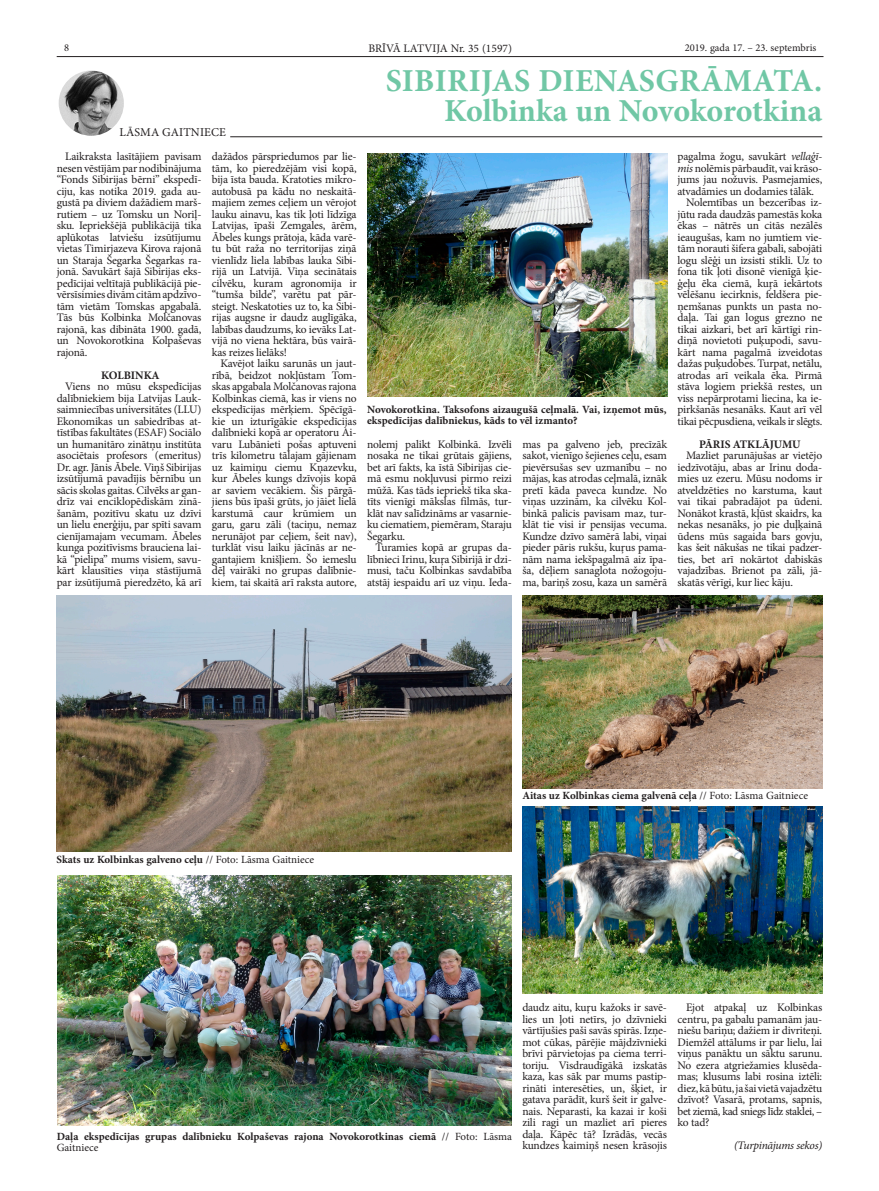
<style>
.page{position:relative;width:879px;height:1191px;background:#fff}
.page>*{position:absolute;margin:0;border:0;box-sizing:border-box;transform-origin:0 0}
.t1{font:700 32px/30px "Minion Pro";letter-spacing:-.005em;color:#70c7a5;text-align:right}
.t2{font:12px "Minion Pro";letter-spacing:.01em;color:#231f20}
.t3{font:11.5px/11.5px "Minion Pro";letter-spacing:-.015em;color:#231f20}
.t4{font:700 11.5px "Minion Pro";letter-spacing:-.015em;color:#231f20}
.t5{font:italic 11.5px "Minion Pro";letter-spacing:-.025em;color:#231f20}
.t6{font:700 11px/10.5px "Minion Pro";color:#231f20}
.t7{font:10.5px "Minion Pro";color:#231f20}
.s1{font-style:italic}
.s2{font-weight:400}
</style>
<div class="page">
<hr style="left:57px;top:56px;width:766px;height:1px;background:#231f20">
<img style="left:59px;top:71px;width:65px;height:65px;border-radius:33px">
<hr style="left:230px;top:136px;width:592px;height:1px;background:#231f20">
<img style="left:367px;top:153px;width:300px;height:244px">
<img style="left:57px;top:876px;width:454px;height:249px">
<img style="left:57px;top:595px;width:455px;height:256px">
<img style="left:522px;top:595px;width:300px;height:193px">
<img style="left:522px;top:806px;width:300px;height:187px">
<p class="t7" style="left:64px;top:41px;width:7px">8</p>
<p class="t3" style="left:368px;top:42px;width:145px">BRĪVĀ LATVIJA Nr. 35 (1597)</p>
<p class="t7" style="left:685px;top:41px;width:133px">2019. gada 17. – 23. septembris</p>
<p class="t2" style="left:119px;top:124px;width:9px">Lāsma</p>
<p class="t2" style="left:162px;top:124px;width:65px">GAITNIECE</p>
<p class="t3" style="left:57px;top:151px;width:146px;text-indent:8px">Laikraksta lasītājiem pavisam nesen vēstījām par nodibinājuma “Fonds Sibirijas bērni” ekspedī&shy;ciju, kas notika 2019. gada au-- gustā pa diviem dažādiem marš&shy;rutiem – uz Tomsku un Noriļ&shy;sku. Iepriekšējā publikācijā tika aplūkotas latviešu izsūtījumu vietas Timirjazeva Kirova rajonā un Staraja Šegarka Šegarkas ra-- jonā. Savukārt šajā Sibirijas eks&shy;pedīcijai veltītajā publikācijā pie&shy;vērsīsimies divām citām apdzīvo&shy;tām vietām Tomskas apgabalā.<br>Tās būs Kolbinka Molčanovas rajonā, kas dibināta 1900. gadā, un Novokorotkina Kolpaševas rajonā.</p>
<p class="t4" style="left:101px;top:367px;width:24px">Kolbink</p>
<p class="t4" style="left:152px;top:367px;width:10px">a</p>
<p class="t3" style="left:57px;top:381px;width:146px;text-indent:8px">Viens no mūsu ekspedīcijas dalībniekiem bija Latvijas Lauk&shy;saimniecības universitātes (LLU)<br>Ekonomikas un sabiedrības at-- tīstības fakultātes (ESAF) Sociālo un humanitāro zinātņu institūta asociētais profesors (emeritus)<br>Dr. agr. Jānis Ābele. Viņš Sibirijas izsūtījumā pavadījis bērnību un sācis skolas gaitas. Cilvēks ar gan&shy;drīz vai enciklopēdiskām zinā&shy;šanām, pozitīvu skatu uz dzīvi un lielu enerģiju, par spīti savam cienījamajam vecumam. Ābeles kunga pozitīvisms brauciena lai&shy;kā “pielipa” mums visiem, savu&shy;kārt klausīties viņa stāstījumā par izsūtījumā pieredzēto, kā arī</p>
<p class="t3" style="left:212px;top:151px;width:146px;text-align:justify">dažādos pārspriedumos par lie&shy;tām, ko pieredzējām visi kopā, bija īsta bauda. Kratoties mikro&shy;autobusā pa kādu no neskaitā&shy;majiem zemes ceļiem un vērojot lauku ainavu, kas tik ļoti līdzīga Latvijas, īpaši Zemgales, ārēm, Ābeles kungs prātoja, kāda varē&shy;tu būt raža no territorijas ziņā vienlīdz liela labības lauka Sibi&shy;rijā un Latvijā. Viņa secinātais cilvēku, kuram agronomija ir “tumša bilde”, varētu pat pār&shy;steigt. Neskatoties uz to, ka Sibi&shy;rijas augsne ir daudz auglīgāka, labības daudzums, ko ievāks Lat&shy;vijā no viena hektāra, būs vairā&shy;kas reizes lielāks!</p>
<p class="t3" style="left:212px;top:358px;width:146px;text-indent:8px">Kavējot laiku sarunās un jaut&shy;rībā, beidzot nokļūstam Tom&shy;skas apgabala Molčanovas rajona<br>Kolbinkas ciemā, kas ir viens no ekspedīcijas mērķiem. Spēcīgā&shy;kie un izturīgākie ekspedīcijas dalībnieki kopā ar operatoru Ai-- varu Lubānieti pošas aptuveni trīs kilometru tālajam gājienam uz kaimiņu ciemu Kņazevku, kur Ābeles kungs dzīvojis kopā ar saviem vecākiem. Šis pārgā&shy;jiens būs īpaši grūts, jo jāiet lielā karstumā caur krūmiem un garu, garu zāli (taciņu, nemaz nerunājot par ceļiem, šeit nav), turklāt visu laiku jācīnās ar ne-- gantajiem knišļiem. Šo iemeslu dēļ vairāki no grupas dalībnie&shy;kiem, tai skaitā arī raksta autore,</p>
<h1 class="t1" style="left:444px;top:66px;width:379px">āmata.<br>Kolbinka un Novokorotkina</h1>
<h1 class="t1" style="left:386px;top:66px;width:32px">Sibirij</h1>
<h1 class="t1" style="left:492px;top:66px;width:68px">as dien</h1>
<h1 class="t1" style="left:616px;top:66px;width:44px">asgr</h1>
<p class="t6" style="left:367px;top:404px;width:301px">Novokorotkina. Taksofons aizaugušā ceļmalā. Vai, izņemot mūs, ekspedīcijas dalībniekus, kāds to vēl izmanto?</p>
<p class="t3" style="left:367px;top:438px;width:146px;text-align:justify">nolemj palikt Kolbinkā. Izvēli nosaka ne tikai grūtais gājiens, bet arī fakts, ka īstā Sibirijas cie&shy;mā esmu nokļuvusi pirmo reizi mūžā. Kas tāds iepriekš tika ska&shy;tīts vienīgi mākslas filmās, tur&shy;klāt nav salīdzināms ar vasarnie&shy;ku ciematiem, piemēram, Staraju Šegarku.</p>
<p class="t3" style="left:367px;top:542px;width:146px;text-align:justify;text-indent:9px">Turamies kopā ar grupas da&shy;lībnieci Irinu, kuŗa Sibirijā ir dzi&shy;musi, taču Kolbinkas savdabība atstāj iespaidu arī uz viņu. Ieda-</p>
<p class="t3" style="left:522px;top:438px;width:146px">mas pa galveno jeb, precīzāk sakot, vienīgo šejienes ceļu, esam pievērsušas sev uzmanību – no mājas, kas atrodas ceļmalā, iznāk pretī kāda paveca kundze. No viņas uzzinām, ka cilvēku Kol&shy;binkā palicis pavisam maz, tur&shy;klāt tie visi ir pensijas vecuma.<br>Kundze dzīvo samērā labi, viņai pieder pāris rukšu, kuŗus pama&shy;nām nama iekšpagalmā aiz īpa&shy;ša, dēļiem sanaglota nožogoju&shy;ma, bariņš zosu, kaza un samērā</p>
<p class="t3" style="left:677px;top:151px;width:145px">pagalma žogu, savukārt <span class="s1">vellaģī-</span></p>
<p class="t3" style="left:677px;top:162px;width:145px"><span class="s1">mis</span> nolēmis pārbaudīt, vai krāso-</p>
<p class="t3" style="left:677px;top:174px;width:146px">jums jau nožuvis. Pasmejamies,</p>
<p class="t3" style="left:677px;top:185px;width:138px">atvadāmies un dodamies tālāk.</p>
<p class="t3" style="left:686px;top:197px;width:135px">Nolemtības un bezcerības iz--</p>
<p class="t3" style="left:677px;top:208px;width:146px">jūtu rada daudzās pamestās koka</p>
<p class="t3" style="left:677px;top:220px;width:146px">ēkas – nātrēs un citās nezālēs</p>
<p class="t3" style="left:677px;top:231px;width:145px">ieaugušas, kam no jumtiem vie-</p>
<p class="t3" style="left:677px;top:243px;width:146px">tām norauti šifera gabali, sabojāti</p>
<p class="t3" style="left:677px;top:254px;width:146px">logu slēģi un izsisti stikli. Uz to</p>
<p class="t3" style="left:677px;top:266px;width:145px">fona tik ļoti disonē vienīgā ķie-</p>
<p class="t3" style="left:677px;top:277px;width:146px">ģeļu ēka ciemā, kuŗā iekārtots</p>
<p class="t3" style="left:677px;top:289px;width:145px">vēlēšanu iecirknis, feldšera pie-</p>
<p class="t3" style="left:677px;top:300px;width:144px">ņemšanas punkts un pasta no--</p>
<p class="t3" style="left:677px;top:312px;width:146px">daļa. Tai gan logus grezno ne</p>
<p class="t3" style="left:677px;top:323px;width:145px">tikai aizkari, bet arī kārtīgi rin-</p>
<p class="t3" style="left:677px;top:335px;width:145px">diņā novietoti puķupodi, savu-</p>
<p class="t3" style="left:677px;top:346px;width:146px">kārt nama pagalmā izveidotas</p>
<p class="t3" style="left:677px;top:358px;width:146px">dažas puķudobes. Turpat, netālu,</p>
<p class="t3" style="left:677px;top:369px;width:146px">atrodas arī veikala ēka. Pirmā</p>
<p class="t3" style="left:677px;top:381px;width:146px">stāva logiem priekšā restes, un</p>
<p class="t3" style="left:677px;top:392px;width:144px">viss nepārprotami liecina, ka ie--</p>
<p class="t3" style="left:677px;top:404px;width:146px">pirkšanās nesanāks. Kaut arī vēl</p>
<p class="t3" style="left:677px;top:415px;width:146px">tikai pēcpusdiena, veikals ir slēgts.</p>
<p class="t4" style="left:699px;top:436px;width:103px">Pāris atklājumu</p>
<p class="t3" style="left:677px;top:450px;width:146px;text-indent:8px">Mazliet parunājušas ar vietējo iedzīvotāju, abas ar Irinu doda&shy;mies uz ezeru. Mūsu nodoms ir atveldzēties no karstuma, kaut vai tikai pabradājot pa ūdeni.<br>Nonākot krastā, kļūst skaidrs, ka nekas nesanāks, jo pie duļķainā ūdens mūs sagaida bars govju, kas šeit nākušas ne tikai padzer&shy;ties, bet arī nokārtot dabiskās vajadzības. Brienot pa zāli, jā-- skatās vērīgi, kur liec kāju.</p>
<p class="t6" style="left:57px;top:853px;width:259px">Skats uz Kolbinkas galveno ceļu <span class="s2">// Foto: Lāsma Gaitniece</span></p>
<p class="t6" style="left:522px;top:790px;width:287px">Aitas uz Kolbinkas ciema galvenā ceļa <span class="s2">// Foto: Lāsma Gaitniece</span></p>
<p class="t6" style="left:57px;top:1131px;width:457px">Daļa ekspedīcijas grupas dalībnieku Kolpaševas rajona Novokorotkinas ciemā <span class="s2">// Foto: Lāsma<br>Gaitniece</span></p>
<p class="t3" style="left:522px;top:1002px;width:146px;text-align:justify">daudz aitu, kuŗu kažoks ir savē&shy;lies un ļoti netīrs, jo dzīvnieki vārtījušies paši savās spirās. Izņe&shy;mot cūkas, pārējie mājdzīvnieki brīvi pārvietojas pa ciema terri&shy;toriju. Visdraudīgākā izskatās kaza, kas sāk par mums pastip&shy;rināti interesēties, un, šķiet, ir gatava parādīt, kurš šeit ir galve&shy;nais. Neparasti, ka kazai ir koši zili ragi un mazliet arī pieres daļa. Kāpēc tā? Izrādās, vecās kundzes kaimiņš nesen krāsojis</p>
<p class="t3" style="left:677px;top:1002px;width:146px;text-align:justify;text-indent:9px">Ejot atpakaļ uz Kolbinkas centru, pa gabalu pamanām jau&shy;niešu bariņu; dažiem ir divriteņi.<br>Diemžēl attālums ir par lielu, lai viņus panāktu un sāktu sarunu.<br>No ezera atgriežamies klusēda&shy;mas; klusums labi rosina iztēli: diez, kā būtu, ja šai vietā vajadzētu dzīvot? Vasarā, protams, sapnis, bet ziemā, kad sniegs līdz staklei, – ko tad?</p>
<p class="t5" style="left:734px;top:1138px;width:90px">(Turpinājums sekos)</p>
</div>
